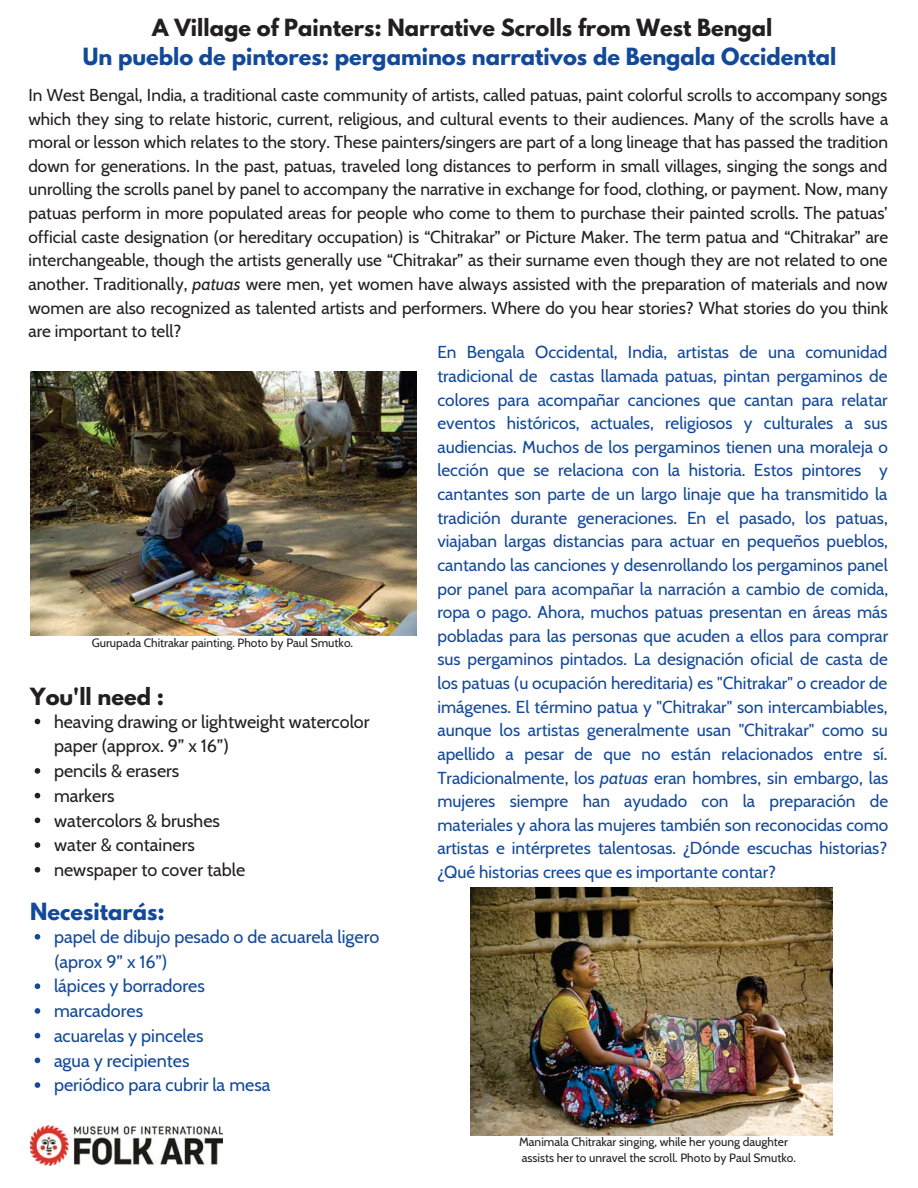
<style>
.page{position:relative;width:918px;height:1188px;background:#fff}
.page>*{position:absolute;margin:0;border:0;box-sizing:border-box;transform-origin:0 0}
.t1{font:700 21px "League Spartan";color:#13499a}
.t2{font:700 21px "League Spartan";color:#231f20}
.t3{font:18px/24.8px "Cabin";color:#13499a}
.t4{font:18px/24.8px "Cabin";color:#231f20}
.t5{font:17.25px/23.7px "Cabin";color:#13499a;text-align:justify}
.t6{font:17.25px/23.7px "Cabin";color:#231f20;text-align:justify}
.t7{font:12px/16px "Cabin";color:#231f20}
.s1{font-style:italic}
</style>
<div class="page">
<img style="left:30px;top:1126px;width:193px;height:39px">
<img style="left:30px;top:371px;width:386px;height:265px">
<img style="left:470px;top:888px;width:362px;height:247px">
<svg style="left:35px;top:719px;width:5px;height:5px"></svg>
<svg style="left:35px;top:768px;width:5px;height:6px"></svg>
<svg style="left:35px;top:793px;width:5px;height:5px"></svg>
<svg style="left:35px;top:818px;width:5px;height:5px"></svg>
<svg style="left:35px;top:842px;width:5px;height:6px"></svg>
<svg style="left:35px;top:867px;width:5px;height:6px"></svg>
<svg style="left:35px;top:934px;width:5px;height:6px"></svg>
<svg style="left:35px;top:983px;width:5px;height:6px"></svg>
<svg style="left:35px;top:1008px;width:5px;height:6px"></svg>
<svg style="left:35px;top:1033px;width:5px;height:5px"></svg>
<svg style="left:35px;top:1058px;width:5px;height:5px"></svg>
<svg style="left:35px;top:1082px;width:5px;height:6px"></svg>
<p class="t2" style="left:152px;top:17px;width:622px">A Village of Painters: Narrative Scrolls from West Bengal</p>
<p class="t1" style="left:83px;top:46px;width:755px">Un pueblo de pintores: pergaminos narrativos de Bengala Occidental</p>
<p class="t6" style="left:28px;top:83px;width:861px">In West Bengal, India, a traditional caste community of artists, called patuas, paint colorful scrolls to accompany songs which they sing to relate historic, current, religious, and cultural events to their audiences. Many of the scrolls have a moral or lesson which relates to the story. These painters/singers are part of a long lineage that has passed the tradition down for generations. In the past, patuas, traveled long distances to perform in small villages, singing the songs and unrolling the scrolls panel by panel to accompany the narrative in exchange for food, clothing, or payment. Now, many patuas perform in more populated areas for people who come to them to purchase their painted scrolls. The patuas’ official caste designation (or hereditary occupation) is “Chitrakar” or Picture Maker. The term patua and “Chitrakar” are interchangeable, though the artists generally use “Chitrakar” as their surname even though they are not related to one another. Traditionally, <span class="s1">patuas</span> were men, yet women have always assisted with the preparation of materials and now women are also recognized as talented artists and performers. Where do you hear stories? What stories do you think are important to tell?</p>
<p class="t7" style="left:92px;top:634px;width:263px">Gurupada Chitrakar painting. Photo by Paul Smutko.</p>
<p class="t2" style="left:30px;top:686px;width:135px">You'll need :</p>
<p class="t4" style="left:54px;top:709px;width:317px">heaving drawing or lightweight watercolor paper (approx. 9” x 16”)<br>pencils &amp; erasers<br>markers<br>watercolors &amp; brushes<br>water &amp; containers<br>newspaper to cover table</p>
<p class="t1" style="left:30px;top:901px;width:136px">Necesitarás:</p>
<p class="t3" style="left:54px;top:924px;width:327px">papel de dibujo pesado o de acuarela ligero (aprox 9” x 16”)<br>lápices y borradores<br>marcadores<br>acuarelas y pinceles<br>agua y recipientes<br>periódico para cubrir la mesa</p>
<p class="t5" style="left:437px;top:340px;width:453px">En Bengala Occidental, India, artistas de una comunidad tradicional de castas llamada patuas, pintan pergaminos de colores para acompañar canciones que cantan para relatar eventos históricos, actuales, religiosos y culturales a sus audiencias. Muchos de los pergaminos tienen una moraleja o lección que se relaciona con la historia. Estos pintores y cantantes son parte de un largo linaje que ha transmitido la tradición durante generaciones. En el pasado, los patuas, viajaban largas distancias para actuar en pequeños pueblos, cantando las canciones y desenrollando los pergaminos panel por panel para acompañar la narración a cambio de comida, ropa o pago. Ahora, muchos patuas presentan en áreas más pobladas para las personas que acuden a ellos para comprar sus pergaminos pintados. La designación oficial de casta de los patuas (u ocupación hereditaria) es "Chitrakar" o creador de imágenes. El término patua y "Chitrakar" son intercambiables, aunque los artistas generalmente usan "Chitrakar" como su apellido a pesar de que no están relacionados entre sí.<br>Tradicionalmente, los <span class="s1">patuas</span> eran hombres, sin embargo, las mujeres siempre han ayudado con la preparación de materiales y ahora las mujeres también son reconocidas como artistas e intérpretes talentosas. ¿Dónde escuchas historias? ¿Qué historias crees que es importante contar?</p>
<p class="t7" style="left:519px;top:1134px;width:278px">Manimala Chitrakar singing, while her young daughter assists her to unravel the scroll. Photo by Paul Smutko.</p>
</div>
